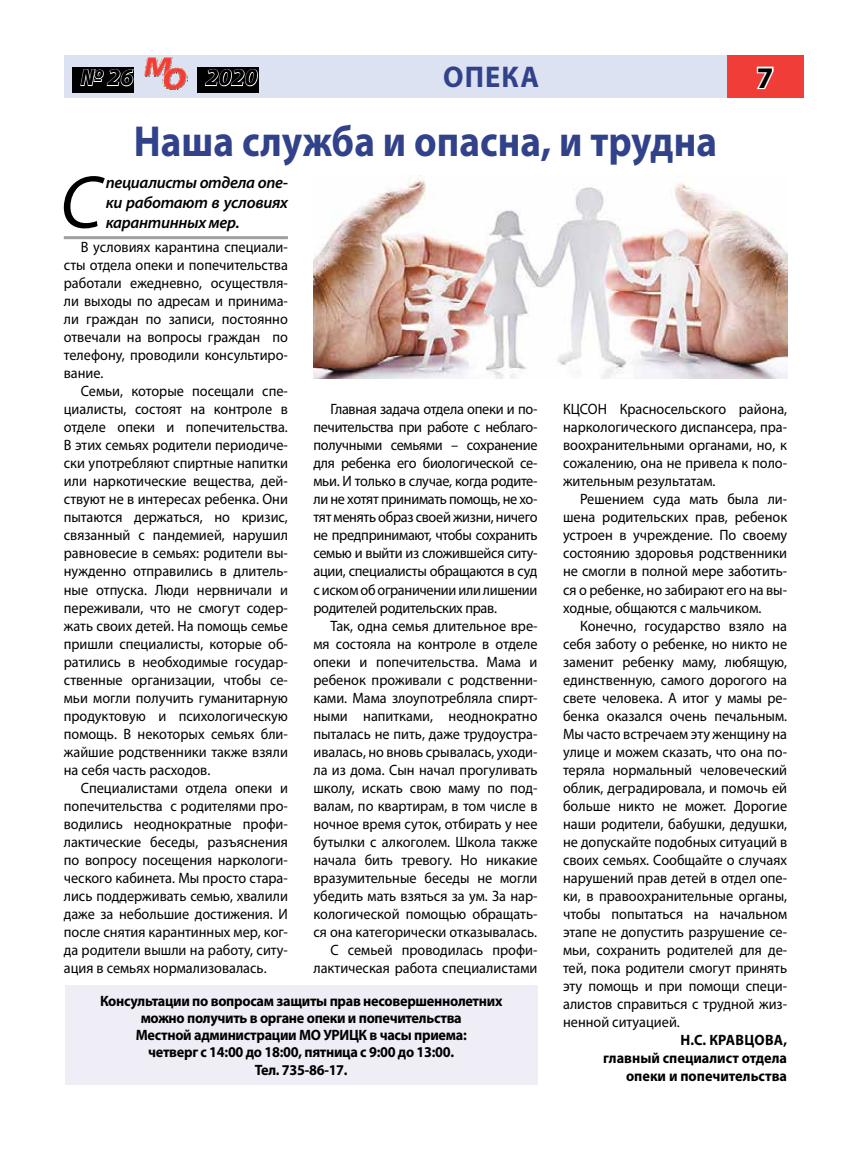
<style>
.page{position:relative;width:851px;height:1149px;background:#fff}
.page>*{position:absolute;margin:0;border:0;box-sizing:border-box;transform-origin:0 0}
.t1{font:italic 75.3px "Myriad Pro";color:#000}
.t2{font:700 43.5px "Myriad Pro";color:#31428a;scale:.9 1}
.t3{font:700 30px "Myriad Pro";letter-spacing:.04em;color:#31428a;scale:.95 1}
.t4{font:700 30px "Myriad Pro";color:#000}
.t5{font:italic 700 24px "Myriad Pro";color:#000}
.t6{font:italic 600 16.5px/19.8px "Myriad Pro";letter-spacing:-.02em;color:#000;text-align:justify}
.t7{font:15px/18px "Myriad Pro";color:#000;text-align:justify;scale:.95 1}
.t8{font:700 15px/17.2px "Myriad Pro";letter-spacing:-.02em;color:#000;text-align:center;scale:.95 1}
.t9{font:700 15px/18px "Myriad Pro";color:#000;text-align:right;scale:.95 1}
</style>
<div class="page">
<div style="left:64px;top:55px;width:701px;height:43px;background:#dce2f2"></div>
<div style="left:72px;top:67px;width:62px;height:25px;background:#000"></div>
<svg style="left:79px;top:69px;width:55px;height:24px"></svg>
<img style="left:144px;top:57px;width:43px;height:33px">
<div style="left:197px;top:67px;width:61px;height:25px;background:#000"></div>
<svg style="left:205px;top:69px;width:53px;height:18px"></svg>
<div style="left:727px;top:55px;width:77px;height:43px;background:#f13d37"></div>
<svg style="left:756px;top:66px;width:18px;height:24px"></svg>
<hr style="left:64px;top:236px;width:224px;height:3px;background:#a19f9d">
<div style="left:65px;top:985px;width:472px;height:99px;background:#efedf5"></div>
<img style="left:313px;top:175px;width:474px;height:203px">
<h3 class="t5" style="left:80px;top:62px;width:54px">№ 26</h3>
<h3 class="t5" style="left:206px;top:62px;width:53px">2020</h3>
<h3 class="t3" style="left:443px;top:58px;width:102px">ОПЕКА</h3>
<h3 class="t4" style="left:756px;top:58px;width:18px">7</h3>
<h2 class="t2" style="left:134px;top:113px;width:649px">Наша служба и опасна, и трудна</h2>
<h1 class="t1" style="left:60px;top:156px;width:43px">С</h1>
<p class="t6" style="left:106px;top:172px;width:184px">пециалисты отдела опе&shy;ки работают в условиях карантинных мер.</p>
<p class="t7" style="left:64px;top:238px;width:237px;text-indent:17px">В условиях карантина специали&shy;сты отдела опеки и попечительства работали ежедневно, осуществля&shy;ли выходы по адресам и принима&shy;ли граждан по записи, постоянно отвечали на вопросы граждан по телефону, проводили консультиро&shy;вание.</p>
<p class="t7" style="left:64px;top:382px;width:237px;text-indent:17px">Семьи, которые посещали спе&shy;циалисты, состоят на контроле в отделе опеки и попечительства.<br>В этих семьях родители периодиче&shy;ски употребляют спиртные напитки или наркотические вещества, дей&shy;ствуют не в интересах ребенка. Они пытаются держаться, но кризис, связанный с пандемией, нарушил равновесие в семьях: родители вы&shy;нужденно отправились в длитель&shy;ные отпуска. Люди нервничали и переживали, что не смогут содер&shy;жать своих детей. На помощь семье пришли специалисты, которые об&shy;ратились в необходимые государ&shy;ственные организации, чтобы се&shy;мьи могли получить гуманитарную продуктовую и психологическую помощь. В некоторых семьях бли&shy;жайшие родственники также взяли на себя часть расходов.</p>
<p class="t7" style="left:64px;top:778px;width:237px;text-indent:17px">Специалистами отдела опеки и попечительства с родителями про&shy;водились неоднократные профи&shy;лактические беседы, разъяснения по вопросу посещения наркологи&shy;ческого кабинета. Мы просто стара&shy;лись поддерживать семью, хвалили даже за небольшие достижения. И после снятия карантинных мер, ког&shy;да родители вышли на работу, ситу&shy;ация в семьях нормализовалась.</p>
<p class="t7" style="left:313px;top:400px;width:237px;text-indent:17px">Главная задача отдела опеки и по&shy;печительства при работе с неблаго&shy;получными семьями – сохранение для ребенка его биологической се&shy;мьи. И только в случае, когда родите&shy;ли не хотят принимать помощь, не хо&shy;тят менять образ своей жизни, ничего не предпринимают, чтобы сохранить семью и выйти из сложившейся ситу&shy;ации, специалисты обращаются в суд с иском об ограничении или лишении родителей родительских прав.</p>
<p class="t7" style="left:313px;top:616px;width:237px;text-align:right">Так, одна семья длительное вре&shy;мя состояла на контроле в отделе опеки и попечительства. Мама и ребенок проживали с родственни&shy;ками. Мама злоупотребляла спирт&shy;ными напитками, неоднократно пыталась не пить, даже трудоустра&shy;ивалась, но вновь срывалась, уходи&shy;ла из дома. Сын начал прогуливать школу, искать свою маму по под&shy;валам, по квартирам, в том числе в ночное время суток, отбирать у нее бутылки с алкоголем. Школа также начала бить тревогу. Но никакие вразумительные беседы не могли убедить мать взяться за ум. За нар&shy;кологической помощью обращать&shy;ся она категорически отказывалась.<br>С семьей проводилась профи&shy;лактическая работа специалистами</p>
<p class="t8" style="left:100px;top:991px;width:425px">Консультации по вопросам защиты прав несовершеннолетних можно получить в органе опеки и попечительства<br>Местной администрации МО УРИЦК в часы приема:<br>четверг с 14:00 до 18:00, пятница с 9:00 до 13:00.<br>Тел. 735-86-17.</p>
<p class="t7" style="left:563px;top:400px;width:237px">КЦСОН Красносельского района, наркологического диспансера, пра&shy;воохранительными органами, но, к сожалению, она не привела к поло&shy;жительным результатам.</p>
<p class="t7" style="left:563px;top:490px;width:237px;text-indent:17px">Решением суда мать была ли&shy;шена родительских прав, ребенок устроен в учреждение. По своему состоянию здоровья родственники не смогли в полной мере заботить&shy;ся о ребенке, но забирают его на вы&shy;ходные, общаются с мальчиком.</p>
<p class="t7" style="left:563px;top:616px;width:237px;text-indent:17px">Конечно, государство взяло на себя заботу о ребенке, но никто не заменит ребенку маму, любящую, единственную, самого дорогого на свете человека. А итог у мамы ре&shy;бенка оказался очень печальным.<br>Мы часто встречаем эту женщину на улице и можем сказать, что она по&shy;теряла нормальный человеческий облик, деградировала, и помочь ей больше никто не может. Дорогие наши родители, бабушки, дедушки, не допускайте подобных ситуаций в своих семьях. Сообщайте о случаях нарушений прав детей в отдел опе&shy;ки, в правоохранительные органы, чтобы попытаться на начальном этапе не допустить разрушение се&shy;мьи, сохранить родителей для де&shy;тей, пока родители смогут принять эту помощь и при помощи специ&shy;алистов справиться с трудной жиз&shy;ненной ситуацией.</p>
<p class="t9" style="left:603px;top:1029px;width:195px">Н.С. КРАВЦОВА,<br>главный специалист отдела опеки и попечительства</p>
</div>
